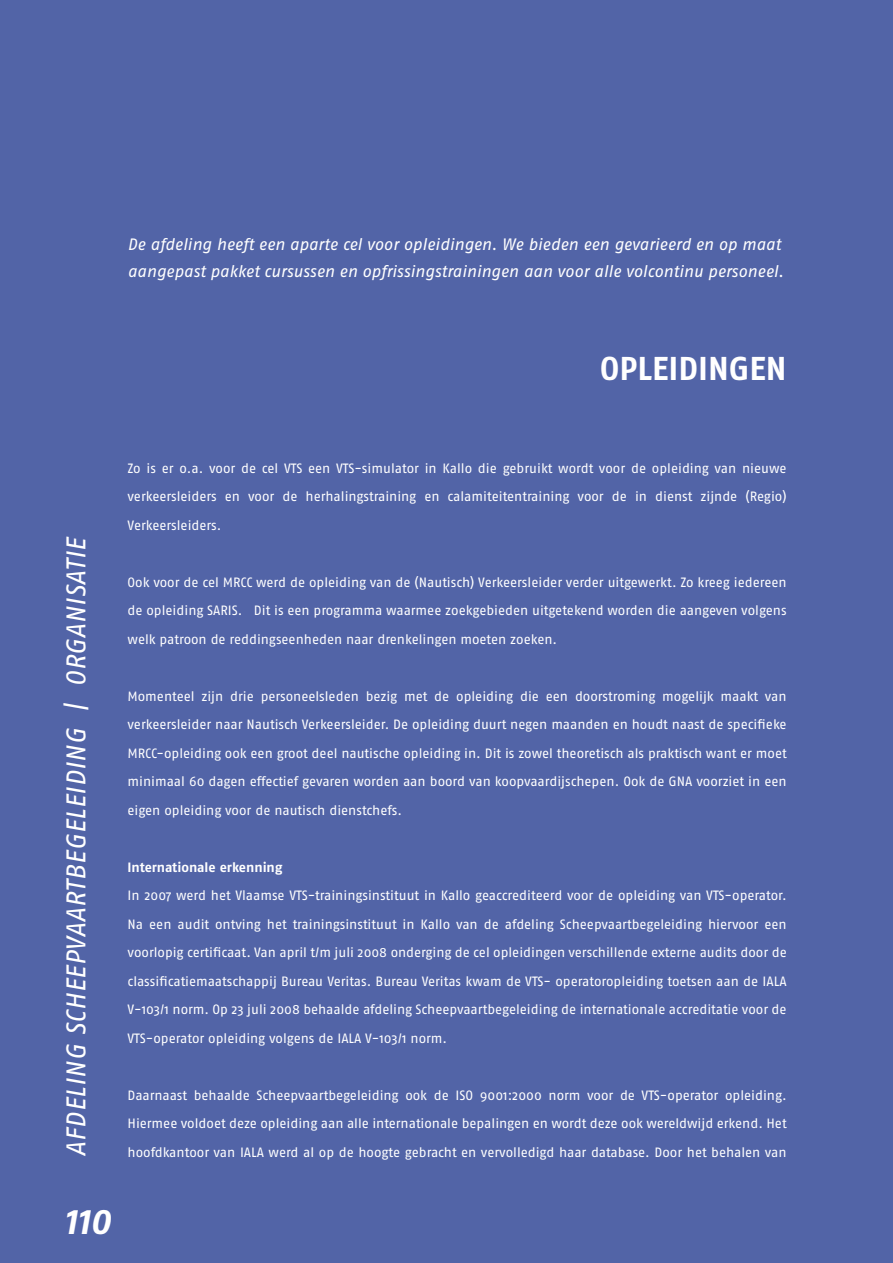
<style>
.page{position:relative;width:893px;height:1263px;background:#5264a7}
.page>*{position:absolute;margin:0;border:0;box-sizing:border-box;transform-origin:0 0}
.t1{font:italic 36px "Fago No Bold Lf";color:#fff}
.t2{font:33px "Fago No Bold Lf";color:#fff}
.t3{font:27px "Fago No Regular Italic Caps";color:#fff}
.t4{font:italic 16.5px/27px "Fago No";letter-spacing:-.005em;color:#fff}
.t5{font:13.5px/28.5px "Fago No";color:#fff;text-align:justify}
.t6{font:700 13.5px "Fago No";letter-spacing:-.005em;color:#fff}
</style>
<div class="page">
<p class="t4" style="left:128px;top:230px;width:658px">De afdeling heeft een aparte cel voor opleidingen. We bieden een gevarieerd en op maat aangepast pakket cursussen en opfrissingstrainingen aan voor alle volcontinu personeel.</p>
<h2 class="t2" style="left:600px;top:349px;width:188px">OPLEIDINGEN</h2>
<h3 class="t3" style="left:61px;top:1157px;width:622px;rotate:-90deg">AFDELING SCHEEPVAARTBEGELEIDING | ORGANISATIE</h3>
<p class="t5" style="left:128px;top:453px;width:661px">Zo is er o.a. voor de cel VTS een VTS-simulator in Kallo die gebruikt wordt voor de opleiding van nieuwe verkeersleiders en voor de herhalingstraining en calamiteitentraining voor de in dienst zijnde (Regio)<br>Verkeersleiders.</p>
<p class="t5" style="left:128px;top:567px;width:661px">Ook voor de cel MRCC werd de opleiding van de (Nautisch) Verkeersleider verder uitgewerkt. Zo kreeg iedereen de opleiding SARIS. Dit is een programma waarmee zoekgebieden uitgetekend worden die aangeven volgens welk patroon de reddingseenheden naar drenkelingen moeten zoeken.</p>
<p class="t5" style="left:128px;top:681px;width:661px">Momenteel zijn drie personeelsleden bezig met de opleiding die een doorstroming mogelijk maakt van verkeersleider naar Nautisch Verkeersleider. De opleiding duurt negen maanden en houdt naast de specifieke MRCC-opleiding ook een groot deel nautische opleiding in. Dit is zowel theoretisch als praktisch want er moet minimaal 60 dagen effectief gevaren worden aan boord van koopvaardijschepen. Ook de GNA voorziet in een eigen opleiding voor de nautisch dienstchefs.</p>
<p class="t6" style="left:128px;top:859px;width:156px">Internationale erkenning</p>
<p class="t5" style="left:128px;top:881px;width:661px">In 2007 werd het Vlaamse VTS-trainingsinstituut in Kallo geaccrediteerd voor de opleiding van VTS-operator.<br>Na een audit ontving het trainingsinstituut in Kallo van de afdeling Scheepvaartbegeleiding hiervoor een voorlopig certificaat. Van april t/m juli 2008 onderging de cel opleidingen verschillende externe audits door de classificatiemaatschappij Bureau Veritas. Bureau Veritas kwam de VTS- operatoropleiding toetsen aan de IALA V-103/1 norm. Op 23 juli 2008 behaalde afdeling Scheepvaartbegeleiding de internationale accreditatie voor de VTS-operator opleiding volgens de IALA V-103/1 norm.</p>
<p class="t5" style="left:128px;top:1080px;width:661px">Daarnaast behaalde Scheepvaartbegeleiding ook de ISO 9001:2000 norm voor de VTS-operator opleiding.<br>Hiermee voldoet deze opleiding aan alle internationale bepalingen en wordt deze ook wereldwijd erkend. Het hoofdkantoor van IALA werd al op de hoogte gebracht en vervolledigd haar database. Door het behalen van</p>
<h1 class="t1" style="left:64px;top:1200px;width:48px">110</h1>
</div>
